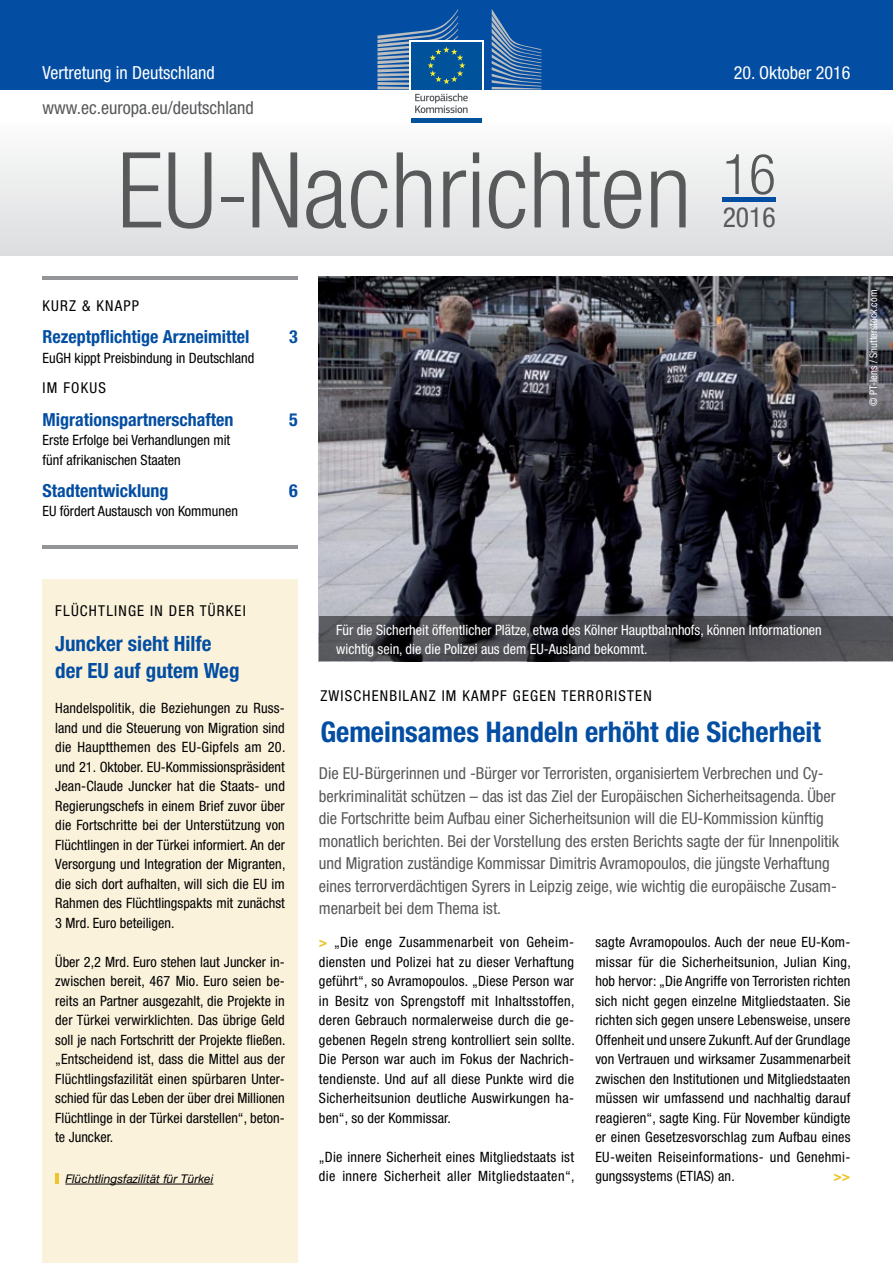
<style>
.page{position:relative;width:893px;height:1263px;background:#fff}
.page>*{position:absolute;margin:0;border:0;box-sizing:border-box;transform-origin:0 0}
.t1{font:300 condensed 105px "Helvetica Neue LT";color:#58595b}
.t2{font:300 condensed 56.1px "Helvetica Neue LT";color:#58595b}
.t3{font:700 condensed 28.5px "Helvetica Neue LT";color:#034ea2}
.t4{font:condensed 27.75px "Helvetica Neue LT";color:#58595b}
.t5{font:700 condensed 21px/27px "Helvetica Neue LT";color:#034ea2}
.t6{font:700 condensed 18px "Helvetica Neue LT";color:#034ea2}
.t7{font:condensed 18px "Helvetica Neue LT";color:#fff}
.t8{font:condensed 18px "Helvetica Neue LT";color:#58595b}
.t9{font:condensed 16.5px/22.5px "Helvetica Neue LT";color:#58595b}
.t10{font:condensed 15px "Helvetica Neue LT";letter-spacing:.08em;color:#000}
.t11{font:condensed 14.25px/19.5px "Helvetica Neue LT";letter-spacing:.01em;color:#000;text-align:justify}
.t12{font:condensed 14.25px/19.5px "Helvetica Neue LT";color:#fff}
.t13{font:700 condensed 14.25px "Helvetica Neue LT";color:#edc52a}
.t14{font:italic 12px "Helvetica Neue LT";color:#000}
.t15{font:condensed 10.5px "Helvetica Neue LT";color:#fff}
.s1{font-weight:700;color:#edc52a}
</style>
<div class="page">
<div style="left:0;top:118px;width:893px;height:137px;background:linear-gradient(to bottom,#fcfcfd,#dcdddf)"></div>
<div style="left:0;top:0;width:893px;height:89px;background:#034ea2"></div>
<svg style="left:492px;top:9px;width:49px;height:80px"></svg>
<svg style="left:409px;top:40px;width:75px;height:51px"></svg>
<div style="left:411px;top:42px;width:71px;height:47px;background:#00529b"></div>
<hr style="left:411px;top:118px;width:71px;height:4px;background:#00529b">
<svg style="left:377px;top:9px;width:91px;height:104px"></svg>
<div style="left:723px;top:197px;width:53px;height:5px;background:#034ea2"></div>
<hr style="left:221px;top:198px;width:22px;height:4px;background:#58595b">
<img style="left:319px;top:276px;width:574px;height:341px">
<div style="left:43px;top:580px;width:255px;height:683px;background:#fbf2dc"></div>
<hr style="left:43px;top:276px;width:255px;height:4px;background:#939598">
<hr style="left:43px;top:545px;width:255px;height:4px;background:#939598">
<svg style="left:319px;top:617px;width:574px;height:44px;background:#3f4045"></svg>
<hr style="left:65px;top:1184px;width:148px;height:1px;background:#000">
<hr style="left:55px;top:1173px;width:4px;height:11px;background:#edc52a">
<p class="t7" style="left:43px;top:62px;width:174px">Vertretung in Deutschland</p>
<p class="t8" style="left:43px;top:97px;width:213px">www.ec.europa.eu/deutschland</p>
<h1 class="t1" style="left:117px;top:130px;width:576px">EU Nachrichten</h1>
<p class="t10" style="left:43px;top:297px;width:98px">Kurz &amp; Knapp</p>
<p class="t6" style="left:43px;top:326px;width:208px">Rezeptpflichtige Arzneimittel</p>
<p class="t6" style="left:289px;top:326px;width:10px">3</p>
<p class="t11" style="left:43px;top:348px;width:213px">EuGH kippt Preisbindung in Deutschland</p>
<p class="t10" style="left:43px;top:379px;width:30px">Im Foku</p>
<p class="t10" style="left:98px;top:379px;width:9px">s</p>
<p class="t6" style="left:43px;top:408px;width:192px">Migrationspartnerschaften</p>
<p class="t6" style="left:289px;top:408px;width:10px">5</p>
<p class="t11" style="left:43px;top:430px;width:189px">Erste Erfolge bei Verhandlungen mit fünf afrikanischen Staaten</p>
<p class="t6" style="left:43px;top:479px;width:127px">Stadtentwicklung</p>
<p class="t6" style="left:289px;top:479px;width:10px">6</p>
<p class="t11" style="left:43px;top:501px;width:197px">EU fördert Austausch von Kommunen</p>
<p class="t7" style="left:734px;top:62px;width:118px">20. Oktober 2016</p>
<h2 class="t2" style="left:723px;top:142px;width:55px">16</h2>
<h3 class="t4" style="left:723px;top:202px;width:55px">2016</h3>
<p class="t15" style="left:867px;top:406px;width:118px;rotate:-90deg">© PT-lens / Shutterstock.com</p>
<p class="t10" style="left:55px;top:602px;width:192px">Flüchtlinge in der Türkei</p>
<h3 class="t5" style="left:55px;top:630px;width:186px">Juncker sieht Hilfe der EU auf gutem Weg</h3>
<p class="t11" style="left:55px;top:698px;width:232px">Handelspolitik, die Beziehungen zu Russ&shy;land und die Steuerung von Migration sind die Hauptthemen des EU-Gipfels am 20. und 21. Oktober. EU-Kommissionspräsident Jean-Claude Juncker hat die Staats- und Regierungschefs in einem Brief zuvor über die Fortschritte bei der Unterstützung von Flüchtlingen in der Türkei informiert. An der Versorgung und Integration der Migranten, die sich dort aufhalten, will sich die EU im Rahmen des Flüchtlingspakts mit zunächst 3 Mrd. Euro beteiligen.</p>
<p class="t11" style="left:55px;top:952px;width:232px">Über 2,2 Mrd. Euro stehen laut Juncker in&shy;zwischen bereit, 467 Mio. Euro seien be&shy;reits an Partner ausgezahlt, die Projekte in der Türkei verwirklichten. Das übrige Geld soll je nach Fortschritt der Projekte fließen. „Entscheidend ist, dass die Mittel aus der Flüchtlingsfazilität einen spürbaren Unter&shy;schied für das Leben der über drei Millionen Flüchtlinge in der Türkei darstellen“, beton&shy;te Juncker.</p>
<p class="t14" style="left:65px;top:1171px;width:149px">Flüchtlingsfazilität für Türkei</p>
<p class="t12" style="left:336px;top:620px;width:487px">Für die Sicherheit öffentlicher Plätze, etwa des Kölner Hauptbahnhofs, können Informationen wichtig sein, die die Polizei aus dem EU-Ausland bekommt.</p>
<p class="t10" style="left:320px;top:687px;width:333px">Zwischenbilanz im Kampf gegen Terroristen</p>
<h3 class="t3" style="left:320px;top:715px;width:502px">Gemeinsames Handeln erhöht die Sicherheit</h3>
<p class="t9" style="left:319px;top:762px;width:522px">Die EU-Bürgerinnen und -Bürger vor Terroristen, organisiertem Verbrechen und Cy&shy;berkriminalität schützen – das ist das Ziel der Europäischen Sicherheitsagenda. Über die Fortschritte beim Aufbau einer Sicherheitsunion will die EU-Kommission künftig monatlich berichten. Bei der Vorstellung des ersten Berichts sagte der für Innenpolitik und Migration zuständige Kommissar Dimitris Avramopoulos, die jüngste Verhaftung eines terrorverdächtigen Syrers in Leipzig zeige, wie wichtig die europäische Zusam&shy;menarbeit bei dem Thema ist.</p>
<p class="t11" style="left:319px;top:932px;width:257px"><span class="s1">&gt;</span> „Die enge Zusammenarbeit von Geheim&shy;diensten und Polizei hat zu dieser Verhaftung geführt“, so Avramopoulos. „Diese Person war in Besitz von Sprengstoff mit Inhaltsstoffen, deren Gebrauch normalerweise durch die ge&shy;gebenen Regeln streng kontrolliert sein sollte.<br>Die Person war auch im Fokus der Nachrich&shy;tendienste. Und auf all diese Punkte wird die Sicherheitsunion deutliche Auswirkungen ha&shy;ben“, so der Kommissar.</p>
<p class="t11" style="left:319px;top:1147px;width:257px">„Die innere Sicherheit eines Mitgliedstaats ist die innere Sicherheit aller Mitgliedstaaten“,</p>
<p class="t11" style="left:595px;top:932px;width:257px">sagte Avramopoulos. Auch der neue EU-Kom&shy;missar für die Sicherheitsunion, Julian King, hob hervor: „Die Angriffe von Terroristen richten sich nicht gegen einzelne Mitgliedstaaten. Sie richten sich gegen unsere Lebensweise, unsere Offenheit und unsere Zukunft. Auf der Grundlage von Vertrauen und wirksamer Zusammenarbeit zwischen den Institutionen und Mitgliedstaaten müssen wir umfassend und nachhaltig darauf reagieren“, sagte King. Für November kündigte er einen Gesetzesvorschlag zum Aufbau eines EU-weiten Reiseinformations- und Genehmi&shy;gungssystems (ETIAS) an.</p>
<p class="t13" style="left:833px;top:1167px;width:19px">&gt;&gt;</p>
</div>
